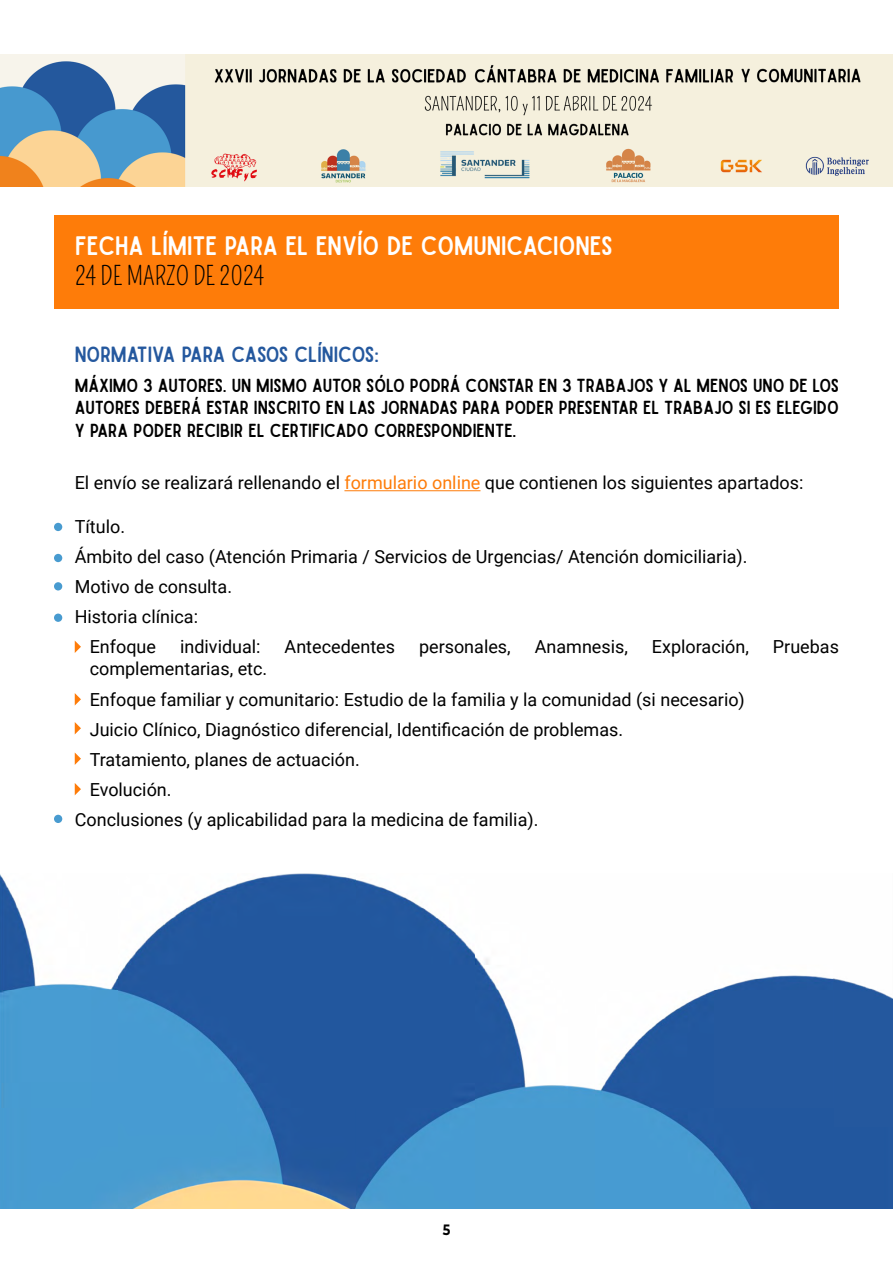
<style>
.page{position:relative;width:893px;height:1263px;background:#fff}
.page>*{position:absolute;margin:0;border:0;box-sizing:border-box;transform-origin:0 0}
.t1{font:25.5px "Sailors";color:#fff}
.t2{font:25.5px "Pompiere";color:#000}
.t3{font:21px "Sailors";color:#24589e}
.t4{font:18px "Roboto";color:#000}
.t5{font:18px/22.5px "Sailors";color:#000;text-align:justify}
.t6{font:700 15px "Montserrat";color:#000;scale:.85 1}
.s1{color:#fe7c09}
</style>
<div class="page">
<img style="left:0;top:873px;width:893px;height:336px">
<img style="left:0;top:54px;width:893px;height:132px">
<hr style="left:344px;top:490px;width:136px;height:1px;background:#fe7c09">
<div style="left:54px;top:523px;width:8px;height:8px;background:#489bd0;border-radius:50%"></div>
<div style="left:54px;top:582px;width:8px;height:8px;background:#489bd0;border-radius:50%"></div>
<div style="left:54px;top:614px;width:8px;height:8px;background:#489bd0;border-radius:50%"></div>
<div style="left:54px;top:815px;width:8px;height:8px;background:#489bd0;border-radius:50%"></div>
<div style="left:54px;top:554px;width:8px;height:8px;background:#489bd0;border-radius:50%"></div>
<svg style="left:75px;top:641px;width:6px;height:12px"></svg>
<svg style="left:75px;top:693px;width:6px;height:12px"></svg>
<svg style="left:75px;top:753px;width:6px;height:12px"></svg>
<svg style="left:75px;top:783px;width:6px;height:12px"></svg>
<svg style="left:75px;top:722px;width:6px;height:12px"></svg>
<div style="left:54px;top:215px;width:785px;height:93px;background:#fe7c09"></div>
<h1 class="t1" style="left:75px;top:230px;width:539px">FECHA LÍMITE PARA EL ENVÍO DE COMUNICACIONES</h1>
<h1 class="t2" style="left:75px;top:261px;width:191px">24 DE MARZO DE 2024</h1>
<p class="t3" style="left:75px;top:342px;width:306px">NORMATIVA PARA CASOS CLÍNICOS:</p>
<p class="t5" style="left:75px;top:373px;width:766px">MÁXIMO 3 AUTORES. UN MISMO AUTOR SÓLO PODRÁ CONSTAR EN 3 TRABAJOS Y AL MENOS UNO DE LOS AUTORES DEBERÁ ESTAR INSCRITO EN LAS JORNADAS PARA PODER PRESENTAR EL TRABAJO SI ES ELEGIDO Y PARA PODER RECIBIR EL CERTIFICADO CORRESPONDIENTE.</p>
<p class="t4" style="left:75px;top:470px;width:730px">El envío se realizará rellenando el <span class="s1">formulario online</span> que contienen los siguientes apartados:</p>
<p class="t4" style="left:75px;top:514px;width:52px">Título.</p>
<p class="t4" style="left:75px;top:544px;width:674px">Ámbito del caso (Atención Primaria / Servicios de Urgencias/ Atención domiciliaria).</p>
<p class="t4" style="left:75px;top:574px;width:159px">Motivo de consulta.</p>
<p class="t4" style="left:75px;top:604px;width:125px">Historia clínica:</p>
<p class="t4" style="left:90px;top:634px;width:68px">Enfoque</p>
<p class="t4" style="left:180px;top:634px;width:82px">individual:</p>
<p class="t4" style="left:285px;top:634px;width:112px">Antecedentes</p>
<p class="t4" style="left:419px;top:634px;width:93px">personales,</p>
<p class="t4" style="left:535px;top:634px;width:95px">Anamnesis,</p>
<p class="t4" style="left:652px;top:634px;width:98px">Exploración,</p>
<p class="t4" style="left:773px;top:634px;width:68px">Pruebas</p>
<p class="t4" style="left:90px;top:656px;width:179px">complementarias, etc.</p>
<p class="t4" style="left:90px;top:686px;width:657px">Enfoque familiar y comunitario: Estudio de la familia y la comunidad (si necesario)</p>
<p class="t4" style="left:90px;top:716px;width:535px">Juicio Clínico, Diagnóstico diferencial, Identificación de problemas.</p>
<p class="t4" style="left:90px;top:746px;width:272px">Tratamiento, planes de actuación.</p>
<p class="t4" style="left:90px;top:776px;width:83px">Evolución.</p>
<p class="t4" style="left:75px;top:806px;width:465px">Conclusiones (y aplicabilidad para la medicina de familia).</p>
<p class="t6" style="left:443px;top:1218px;width:10px">5</p>
</div>
